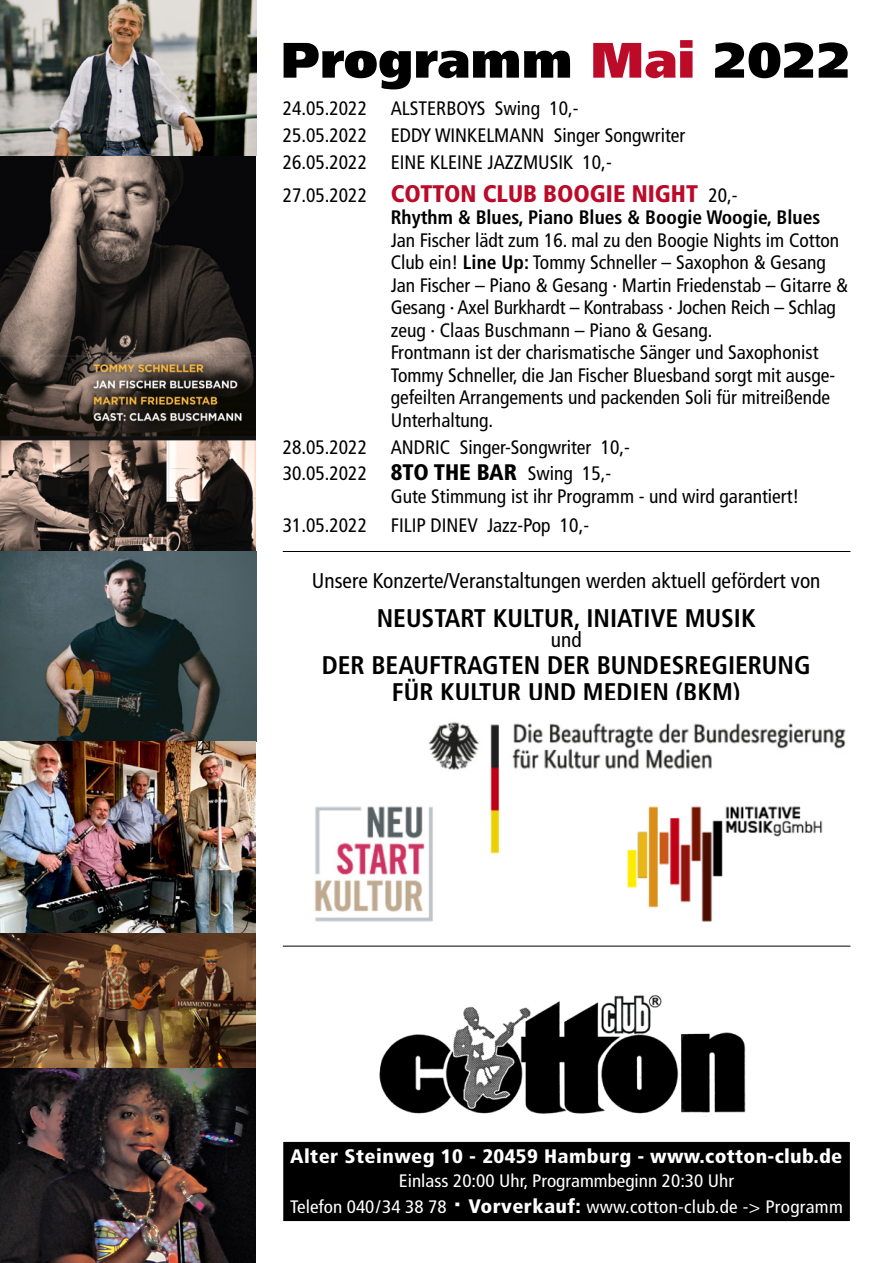
<style>
.page{position:relative;width:893px;height:1263px;background:#fff}
.page>*{position:absolute;margin:0;border:0;box-sizing:border-box;transform-origin:0 0}
.t1{font:900 52.05px "Frutiger Next LT";letter-spacing:.01em;color:#000}
.t2{font:700 condensed 25.5px/26.8px "Frutiger";color:#000;text-align:center}
.t3{font:900 condensed 24px "Frutiger";color:#bc0a29}
.t4{font:condensed 21.3px "Frutiger";color:#000}
.t5{font:condensed 19.5px/22.5px "Frutiger";color:#000}
.t6{font:900 condensed 19.5px "Frutiger";letter-spacing:.02em;color:#fff;scale:1.06 1}
.t7{font:700 condensed 19.5px "Frutiger";color:#000}
.t8{font:condensed 18px/26px "Frutiger";color:#fff;text-align:center;scale:1.06 1}
.s1{color:#bc0a29}
.s2{font-weight:400;font-size:19.5px;color:#000}
.s3{font-weight:700}
.s4{font-weight:900;font-size:22.5px}
.s5{font-family:"Arial";font-weight:900;font-stretch:normal}
.s6{font-weight:900;font-size:19.5px}
</style>
<div class="page">
<img style="left:379px;top:995px;width:367px;height:122px">
<div style="left:281px;top:1140px;width:571px;height:83px;background:#000"></div>
<div style="left:279px;top:1137px;width:575px;height:88px;border:4px solid #fff"></div>
<hr style="left:283px;top:551px;width:567px;height:1px;background:#000">
<img style="left:428px;top:722px;width:418px;height:132px">
<img style="left:314px;top:787px;width:137px;height:135px">
<img style="left:617px;top:787px;width:229px;height:135px">
<hr style="left:283px;top:946px;width:567px;height:1px;background:#000">
<img style="left:0;top:0;width:256px;height:551px">
<img style="left:0;top:551px;width:256px;height:519px">
<img style="left:0;top:1068px;width:255px;height:195px">
<h1 class="t1" style="left:281px;top:31px;width:571px">Programm <span class="s1">Mai</span> 2022</h1>
<p class="t5" style="left:283px;top:95px;width:404px;line-height:26.7px">24.05.2022 ALSTERBOYS Swing 10,-<br>25.05.2022 EDDY WINKELMANN Singer Songwriter<br>26.05.2022 EINE KLEINE JAZZMUSIK 10,-</p>
<p class="t3" style="left:283px;top:179px;width:456px"><span class="s2">27.05.2022</span> COTTON CLUB BOOGIE NIGHT <span class="s2">20,-</span></p>
<p class="t7" style="left:391px;top:206px;width:431px">Rhythm &amp; Blues, Piano Blues &amp; Boogie Woogie, Blues</p>
<p class="t5" style="left:391px;top:229px;width:459px">Jan Fischer lädt zum 16. mal zu den Boogie Nights im Cotton Club ein! <span class="s3">Line Up:</span> Tommy Schneller – Saxophon &amp; Gesang Jan Fischer – Piano &amp; Gesang · Martin Friedenstab – Gitarre &amp; Gesang · Axel Burkhardt – Kontrabass · Jochen Reich – Schlag zeug · Claas Buschmann – Piano &amp; Gesang.<br>Frontmann ist der charismatische Sänger und Saxophonist Tommy Schneller, die Jan Fischer Bluesband sorgt mit ausge&shy;gefeilten Arrangements und packenden Soli für mitreißende Unterhaltung.</p>
<p class="t5" style="left:283px;top:434px;width:349px;line-height:26.7px">28.05.2022 ANDRIC Singer-Songwriter 10,-<br>30.05.2022 <span class="s4">8TO THE BAR</span> Swing 15,-</p>
<p class="t5" style="left:283px;top:482px;width:518px;line-height:29px;text-indent:108px">Gute Stimmung ist ihr Programm - und wird garantiert!<br>31.05.2022 FILIP DINEV Jazz-Pop 10,-</p>
<p class="t4" style="left:312px;top:568px;width:510px">Unsere Konzerte/Veranstaltungen werden aktuell gefördert von</p>
<h2 class="t2" style="left:377px;top:605px;width:381px">NEUSTART KULTUR, INIATIVE MUSIK</h2>
<p class="t4" style="left:551px;top:627px;width:32px">und</p>
<h2 class="t2" style="left:322px;top:652px;width:490px">DER BEAUFTRAGTEN DER BUNDESREGIERUNG<br>FÜR KULTUR UND MEDIEN (BKM)</h2>
<p class="t6" style="left:290px;top:1144px;width:522px">Alter Steinweg 10 - 20459 Hamburg - www.cotton-club.de</p>
<p class="t8" style="left:290px;top:1168px;width:523px">Einlass 20:00 Uhr, Programmbeginn 20:30 Uhr<br>Telefon 040/34 38 78 <span class="s5">·</span> <span class="s6">Vorverkauf:</span> www.cotton-club.de -&gt; Programm</p>
</div>
